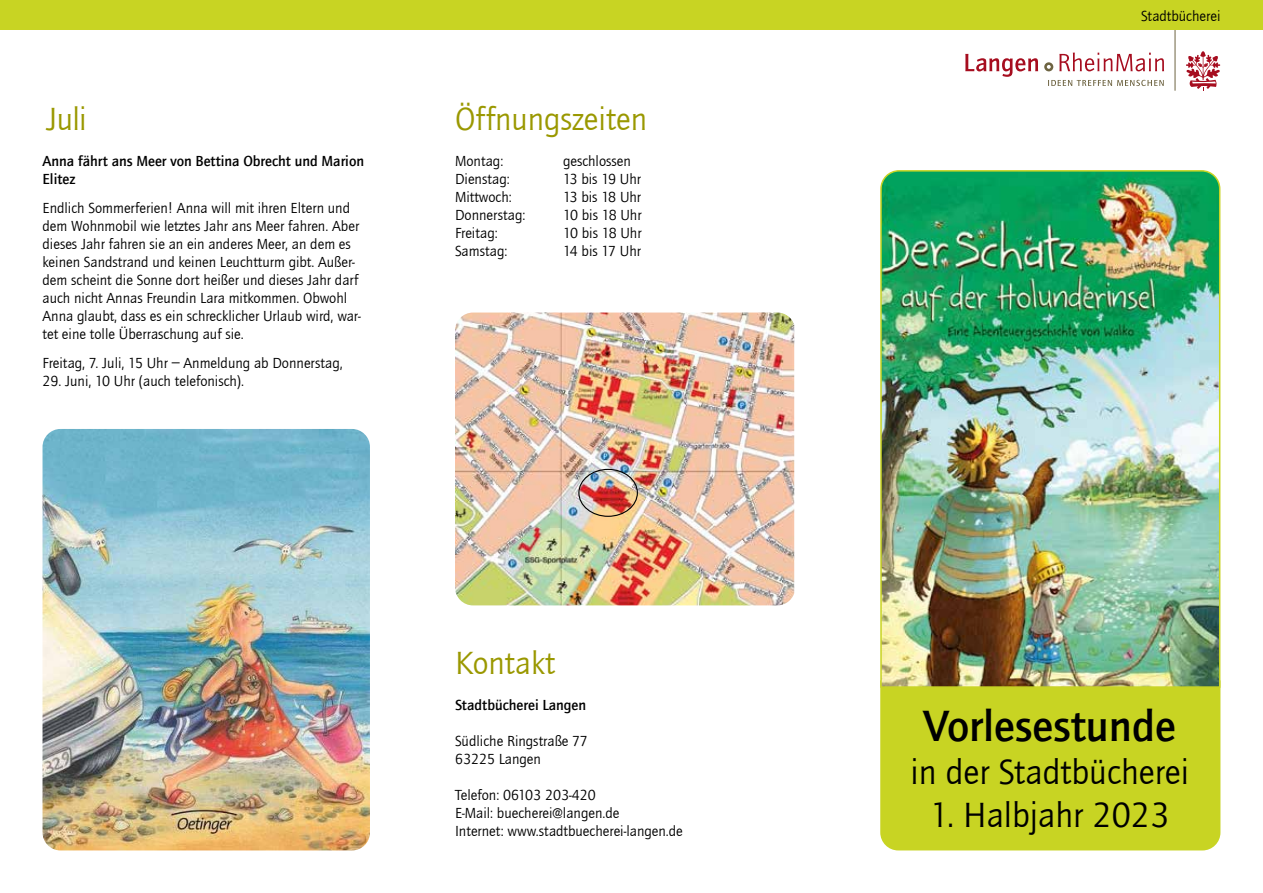
<style>
.page{position:relative;width:1263px;height:893px;background:#fff}
.page>*{position:absolute;margin:0;border:0;box-sizing:border-box;transform-origin:0 0}
.t1{font:500 45px "ITC Quay Sans Com";color:#000}
.t2{font:36px "ITC Quay Sans Com";color:#000}
.t3{font:33px "ITC Quay Sans Com";color:#9a9800}
.t4{font:15px/18px "ITC Quay Sans Com";color:#000}
.t5{font:500 15px/18px "ITC Quay Sans Com";color:#000}
</style>
<div class="page">
<svg style="left:1048px;top:80px;width:116px;height:6px"></svg>
<svg style="left:1059px;top:53px;width:105px;height:18px"></svg>
<svg style="left:1044px;top:62px;width:9px;height:9px"></svg>
<svg style="left:965px;top:54px;width:73px;height:23px"></svg>
<svg style="left:1186px;top:51px;width:34px;height:40px"></svg>
<hr style="left:1175px;top:30px;width:1px;height:61px;background:#6e6442">
<div style="left:0;top:0;width:1263px;height:29px;background:#c8d423"></div>
<div style="left:0;top:0;width:1263px;height:30px;border:2px solid #c8d423"></div>
<div style="left:901px;top:11px;width:319px;height:17px;background:#c8d423"></div>
<div style="left:880px;top:689px;width:340px;height:161px;background:#c8d423"></div>
<img style="left:455px;top:313px;width:339px;height:292px">
<div style="left:578px;top:469px;width:60px;height:48px;border:1px solid #000;border-radius:50%"></div>
<img style="left:880px;top:170px;width:341px;height:519px">
<img style="left:43px;top:429px;width:327px;height:421px">
<h3 class="t3" style="left:46px;top:100px;width:42px">Juli</h3>
<p class="t5" style="left:43px;top:152px;width:323px">Anna fährt ans Meer von Bettina Obrecht und Marion<br>Elitez</p>
<p class="t4" style="left:43px;top:199px;width:320px">Endlich Sommerferien! Anna will mit ihren Eltern und dem Wohnmobil wie letztes Jahr ans Meer fahren. Aber dieses Jahr fahren sie an ein anderes Meer, an dem es keinen Sandstrand und keinen Leuchtturm gibt. Außer&shy;dem scheint die Sonne dort heißer und dieses Jahr darf auch nicht Annas Freundin Lara mitkommen. Obwohl Anna glaubt, dass es ein schrecklicher Urlaub wird, war&shy;tet eine tolle Überraschung auf sie.</p>
<p class="t4" style="left:43px;top:353px;width:302px">Freitag, 7. Juli, 15 Uhr − Anmeldung ab Donnerstag,</p>
<p class="t4" style="left:43px;top:371px;width:203px">29. Juni, 10 Uhr (auch telefonisch).</p>
<h3 class="t3" style="left:455px;top:100px;width:194px">Öffnungszeiten</h3>
<p class="t4" style="left:455px;top:152px;width:50px">Montag:</p>
<p class="t4" style="left:563px;top:152px;width:69px">geschlossen</p>
<p class="t4" style="left:455px;top:170px;width:56px">Dienstag:</p>
<p class="t4" style="left:563px;top:170px;width:80px">13 bis 19 Uhr</p>
<p class="t4" style="left:455px;top:188px;width:58px">Mittwoch:</p>
<p class="t4" style="left:563px;top:188px;width:80px">13 bis 18 Uhr</p>
<p class="t4" style="left:455px;top:206px;width:72px">Donnerstag:</p>
<p class="t4" style="left:563px;top:206px;width:80px">10 bis 18 Uhr</p>
<p class="t4" style="left:455px;top:224px;width:44px">Freitag:</p>
<p class="t4" style="left:563px;top:224px;width:80px">10 bis 18 Uhr</p>
<p class="t4" style="left:455px;top:242px;width:54px">Samstag:</p>
<p class="t4" style="left:563px;top:242px;width:80px">14 bis 17 Uhr</p>
<h3 class="t3" style="left:455px;top:643px;width:101px">Kontakt</h3>
<p class="t5" style="left:455px;top:695px;width:133px">Stadtbücherei Langen</p>
<p class="t4" style="left:455px;top:731px;width:134px">Südliche Ringstraße 77<br>63225 Langen</p>
<p class="t4" style="left:455px;top:785px;width:229px">Telefon: 06103 203-420<br>E-Mail: buecherei@langen.de<br>Internet: www.stadtbuecherei-langen.de</p>
<p class="t4" style="left:1141px;top:7px;width:81px">Stadtbücherei</p>
<h1 class="t1" style="left:924px;top:698px;width:254px">Vorlesestunde</h1>
<h2 class="t2" style="left:911px;top:751px;width:280px">in der Stadtbücherei</h2>
<h2 class="t2" style="left:930px;top:794px;width:240px">1. Halbjahr 2023</h2>
</div>
